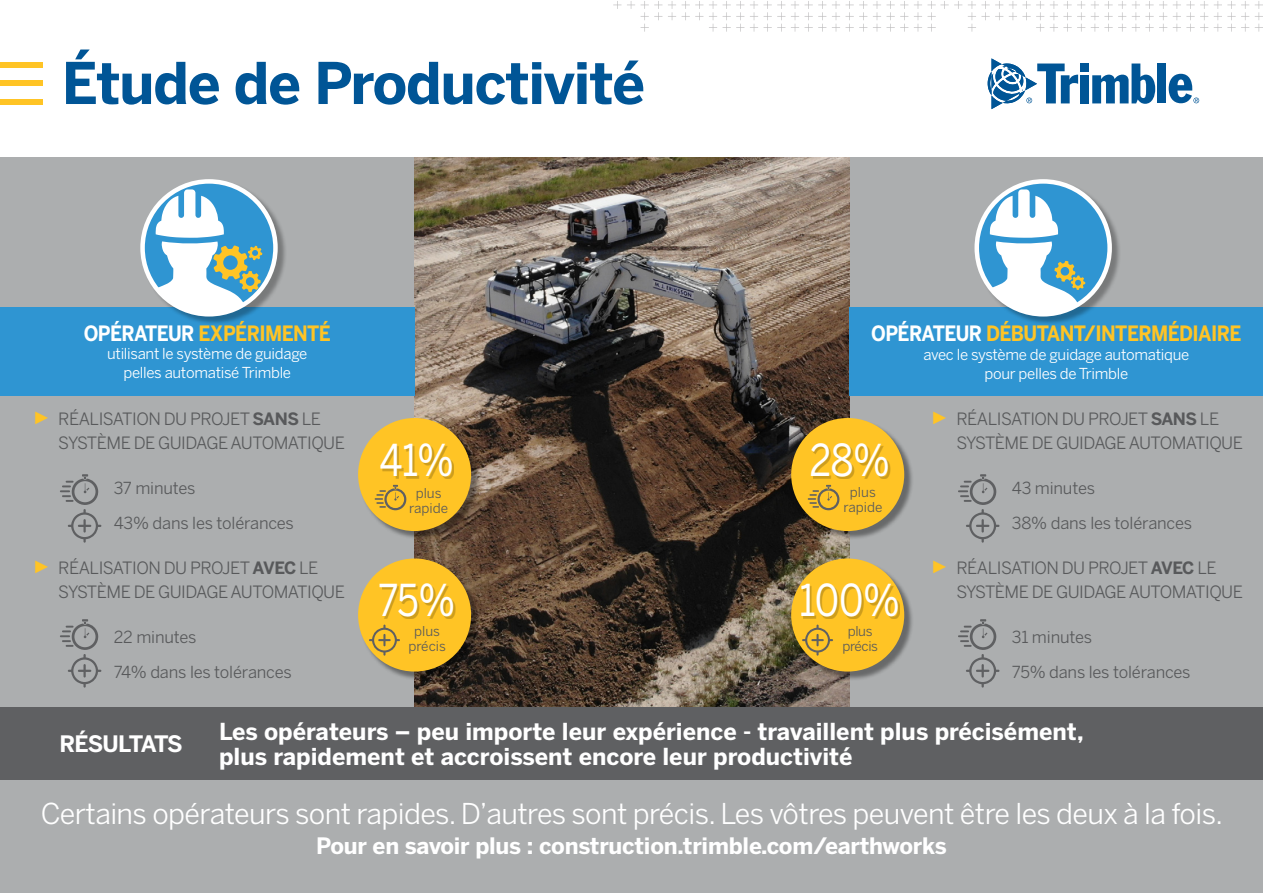
<style>
.page{position:relative;width:1263px;height:893px;background:#fff}
.page>*{position:absolute;margin:0;border:0;box-sizing:border-box;transform-origin:0 0}
.t1{font:700 57px "Benton Sans";letter-spacing:-.02em;color:#005596}
.t2{font:43.58px "Benton Sans";letter-spacing:-.01em;color:#fff;scale:.85 1}
.t3{font:28.5px "Benton Sans";letter-spacing:-.02em;color:#fff}
.t4{font:700 23.25px/24.8px "Benton Sans";color:#fff}
.t5{font:700 22.5px "Benton Sans";letter-spacing:-.01em;color:#fff}
.t6{font:700 22.5px "Benton Sans";letter-spacing:-.05em;color:#fff}
.t7{font:700 21px "Benton Sans";letter-spacing:-.03em;color:#ffc425;scale:.9 1}
.t8{font:16.88px/24px "Benton Sans";letter-spacing:-.03em;color:#58595b}
.t9{font:16.5px/34.5px "Benton Sans";letter-spacing:-.01em;color:#58595b}
.t10{font:15px/18.8px "Benton Sans";letter-spacing:-.02em;color:#fff;text-align:center}
.t11{font:13.5px/15px "Benton Sans";color:#58595b;text-align:center}
.t12{font:13.5px/15px "Benton Sans";letter-spacing:-.03em;color:#58595b;text-align:center}
.s1{color:#fff}
.s2{font-family:"Arial";font-size:18px;color:#ffc425}
.s3{font-weight:700}
</style>
<div class="page">
<div style="left:0;top:157px;width:1263px;height:736px;background:#acaeaf"></div>
<img style="left:415px;top:157px;width:435px;height:550px">
<div style="left:0;top:307px;width:415px;height:88px;background:#2f95d2"></div>
<div style="left:850px;top:307px;width:413px;height:88px;background:#2f95d2"></div>
<svg style="left:613px;top:1px;width:650px;height:31px"></svg>
<div style="left:0;top:62px;width:43px;height:5px;background:#ffc425"></div>
<div style="left:0;top:81px;width:43px;height:5px;background:#ffc425"></div>
<div style="left:0;top:99px;width:43px;height:5px;background:#ffc425"></div>
<div style="left:1080px;top:75px;width:9px;height:28px;background:#005596"></div>
<svg style="left:1092px;top:64px;width:63px;height:40px"></svg>
<div style="left:1157px;top:64px;width:9px;height:39px;background:#005596"></div>
<div style="left:1080px;top:63px;width:9px;height:8px;background:#005596"></div>
<svg style="left:988px;top:58px;width:90px;height:51px"></svg>
<svg style="left:1169px;top:74px;width:30px;height:29px"></svg>
<div style="left:0;top:707px;width:1263px;height:72px;background:#5f6062"></div>
<div style="left:141px;top:180px;width:146px;height:146px;background:#000;opacity:.3"></div>
<svg style="left:143px;top:181px;width:132px;height:133px"></svg>
<div style="left:140px;top:179px;width:138px;height:138px;border:4px solid #fff;border-radius:50%"></div>
<svg style="left:143px;top:189px;width:119px;height:125px;background:#a0c7d6"></svg>
<div style="left:976px;top:180px;width:145px;height:146px;background:#000;opacity:.3"></div>
<svg style="left:977px;top:181px;width:133px;height:133px;background:#4ea4d8"></svg>
<div style="left:974px;top:179px;width:138px;height:138px;border:4px solid #fff;border-radius:50%"></div>
<svg style="left:977px;top:189px;width:108px;height:125px;background:#9fc9df"></svg>
<svg style="left:60px;top:474px;width:41px;height:69px"></svg>
<svg style="left:958px;top:474px;width:41px;height:69px"></svg>
<svg style="left:60px;top:619px;width:41px;height:69px"></svg>
<svg style="left:958px;top:619px;width:41px;height:69px"></svg>
<div style="left:359px;top:419px;width:121px;height:121px;background:#000;opacity:.4"></div>
<div style="left:358px;top:418px;width:113px;height:113px;background:#ffc425;border-radius:50%"></div>
<div style="left:792px;top:419px;width:121px;height:121px;background:#000;opacity:.4"></div>
<div style="left:791px;top:418px;width:113px;height:113px;background:#ffc425;border-radius:50%"></div>
<div style="left:359px;top:560px;width:121px;height:121px;background:#000;opacity:.4"></div>
<div style="left:358px;top:558px;width:113px;height:113px;background:#ffc425;border-radius:50%"></div>
<div style="left:792px;top:560px;width:121px;height:121px;background:#000;opacity:.4"></div>
<div style="left:791px;top:558px;width:113px;height:113px;background:#ffc425;border-radius:50%"></div>
<div style="left:383px;top:445px;width:71px;height:33px;background:#000;opacity:.2"></div>
<div style="left:813px;top:445px;width:77px;height:34px;background:#000;opacity:.2"></div>
<div style="left:382px;top:586px;width:73px;height:33px;background:#000;opacity:.2"></div>
<div style="left:804px;top:586px;width:96px;height:33px;background:#000;opacity:.2"></div>
<svg style="left:375px;top:485px;width:32px;height:26px"></svg>
<svg style="left:808px;top:485px;width:32px;height:26px"></svg>
<svg style="left:369px;top:625px;width:31px;height:31px"></svg>
<svg style="left:802px;top:625px;width:31px;height:31px"></svg>
<h1 class="t1" style="left:62px;top:47px;width:585px">Étude de Productivité</h1>
<p class="t7" style="left:84px;top:320px;width:276px"><span class="s1">OPÉRATEUR</span> EXPÉRIMENTÉ</p>
<p class="t10" style="left:107px;top:345px;width:202px">utilisant le système de guidage pelles automatisé Trimble</p>
<p class="t7" style="left:871px;top:320px;width:413px"><span class="s1">OPÉRATEUR</span> DÉBUTANT/INTERMÉDIAIRE</p>
<p class="t10" style="left:923px;top:345px;width:268px">avec le système de guidage automatique pour pelles de Trimble</p>
<p class="t8" style="left:58px;top:407px;width:288px;text-indent:-26px"><span class="s2">►</span> RÉALISATION DU PROJET <span class="s3">SANS</span> LE<br>SYSTÈME DE GUIDAGE AUTOMATIQUE</p>
<p class="t9" style="left:114px;top:471px;width:182px">37 minutes<br>43% dans les tolérances</p>
<p class="t8" style="left:58px;top:556px;width:288px;text-indent:-26px"><span class="s2">►</span> RÉALISATION DU PROJET <span class="s3">AVEC</span> LE<br>SYSTÈME DE GUIDAGE AUTOMATIQUE</p>
<p class="t9" style="left:114px;top:620px;width:179px">22 minutes<br>74% dans les tolérances</p>
<h2 class="t2" style="left:379px;top:434px;width:89px">41%</h2>
<h2 class="t2" style="left:809px;top:434px;width:97px">28%</h2>
<p class="t11" style="left:409px;top:486px;width:41px">plus rapide</p>
<p class="t11" style="left:843px;top:485px;width:41px">plus rapide</p>
<h2 class="t2" style="left:378px;top:574px;width:92px">75%</h2>
<h2 class="t2" style="left:799px;top:574px;width:120px">100%</h2>
<p class="t11" style="left:408px;top:624px;width:39px">plus précis</p>
<p class="t12" style="left:842px;top:624px;width:37px">plus précis</p>
<p class="t8" style="left:956px;top:407px;width:288px;text-indent:-26px"><span class="s2">►</span> RÉALISATION DU PROJET <span class="s3">SANS</span> LE<br>SYSTÈME DE GUIDAGE AUTOMATIQUE</p>
<p class="t9" style="left:1012px;top:471px;width:182px">43 minutes<br>38% dans les tolérances</p>
<p class="t8" style="left:956px;top:556px;width:288px;text-indent:-26px"><span class="s2">►</span> RÉALISATION DU PROJET <span class="s3">AVEC</span> LE<br>SYSTÈME DE GUIDAGE AUTOMATIQUE</p>
<p class="t9" style="left:1012px;top:620px;width:180px">31 minutes<br>75% dans les tolérances</p>
<h3 class="t6" style="left:59px;top:730px;width:125px">RÉSULTATS</h3>
<h3 class="t4" style="left:219px;top:720px;width:866px">Les opérateurs – peu importe leur expérience - travaillent plus précisément, plus rapidement et accroissent encore leur productivité</h3>
<h3 class="t3" style="left:41px;top:797px;width:1183px">Certains opérateurs sont rapides. D’autres sont précis. Les vôtres peuvent être les deux à la fois.</h3>
<h3 class="t5" style="left:316px;top:832px;width:632px">Pour en savoir plus : construction.trimble.com/earthworks</h3>
</div>
